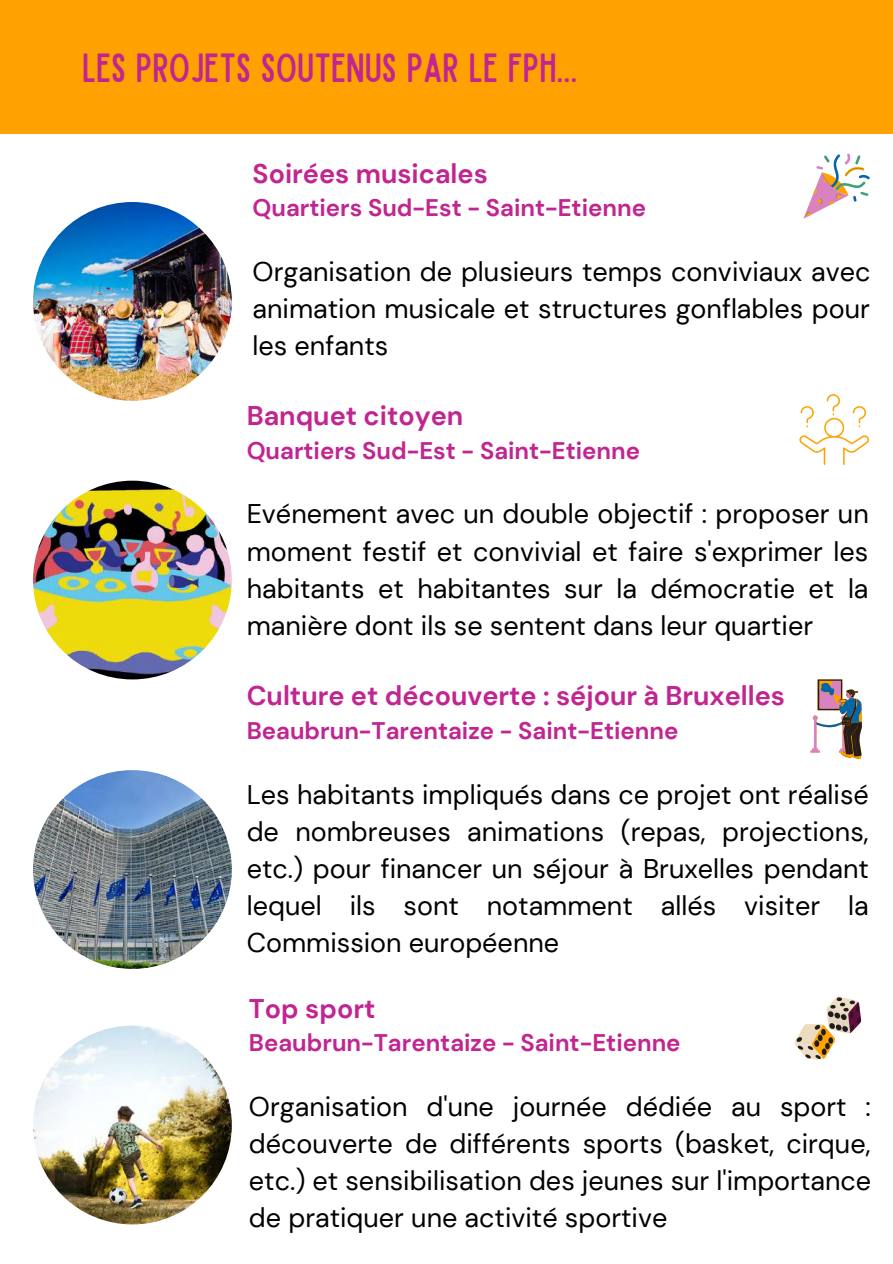
<style>
.page{position:relative;width:893px;height:1264px;background:#fff}
.page>*{position:absolute;margin:0;border:0;box-sizing:border-box;transform-origin:0 0}
.t1{font:32.7px "Sailors Condensed";color:#c12591}
.t2{font:27px/37px "DM Sans";color:#000;text-align:justify}
.t3{font:700 27px "DM Sans";color:#c12591}
.t4{font:700 24px "DM Sans";color:#c12591}
</style>
<div class="page">
<div style="left:0;top:0;width:892px;height:134px;background:#ffa100"></div>
<img style="left:33px;top:480px;width:199px;height:199px;border-radius:50%">
<img style="left:33px;top:202px;width:199px;height:199px;border-radius:50%">
<svg style="left:803px;top:154px;width:66px;height:65px"></svg>
<svg style="left:799px;top:394px;width:70px;height:71px"></svg>
<img style="left:33px;top:770px;width:199px;height:198px;border-radius:50%">
<img style="left:33px;top:1025px;width:199px;height:199px;border-radius:50%">
<svg style="left:810px;top:679px;width:52px;height:80px"></svg>
<svg style="left:795px;top:996px;width:66px;height:63px"></svg>
<p class="t1" style="left:82px;top:53px;width:497px">LES PROJETS SOUTENUS PAR LE FPH...</p>
<p class="t3" style="left:252px;top:156px;width:237px">Soirées musicales</p>
<p class="t4" style="left:252px;top:193px;width:395px">Quartiers Sud-Est - Saint-Etienne</p>
<p class="t2" style="left:252px;top:253px;width:619px">Organisation de plusieurs temps conviviaux avec animation musicale et structures gonflables pour les enfants</p>
<p class="t3" style="left:247px;top:398px;width:218px">Banquet citoyen</p>
<p class="t4" style="left:247px;top:435px;width:395px">Quartiers Sud-Est - Saint-Etienne</p>
<p class="t2" style="left:247px;top:495px;width:623px">Evénement avec un double objectif : proposer un moment festif et convivial et faire s'exprimer les habitants et habitantes sur la démocratie et la manière dont ils se sentent dans leur quartier</p>
<p class="t3" style="left:247px;top:678px;width:540px">Culture et découverte : séjour à Bruxelles</p>
<p class="t4" style="left:247px;top:715px;width:433px">Beaubrun-Tarentaize - Saint-Etienne</p>
<p class="t2" style="left:247px;top:776px;width:623px">Les habitants impliqués dans ce projet ont réalisé de nombreuses animations (repas, projections, etc.) pour financer un séjour à Bruxelles pendant lequel ils sont notamment allés visiter la Commission européenne</p>
<p class="t3" style="left:249px;top:990px;width:128px">Top sport</p>
<p class="t4" style="left:249px;top:1027px;width:433px">Beaubrun-Tarentaize - Saint-Etienne</p>
<p class="t2" style="left:249px;top:1088px;width:623px">Organisation d'une journée dédiée au sport : découverte de différents sports (basket, cirque, etc.) et sensibilisation des jeunes sur l'importance de pratiquer une activité sportive</p>
</div>
